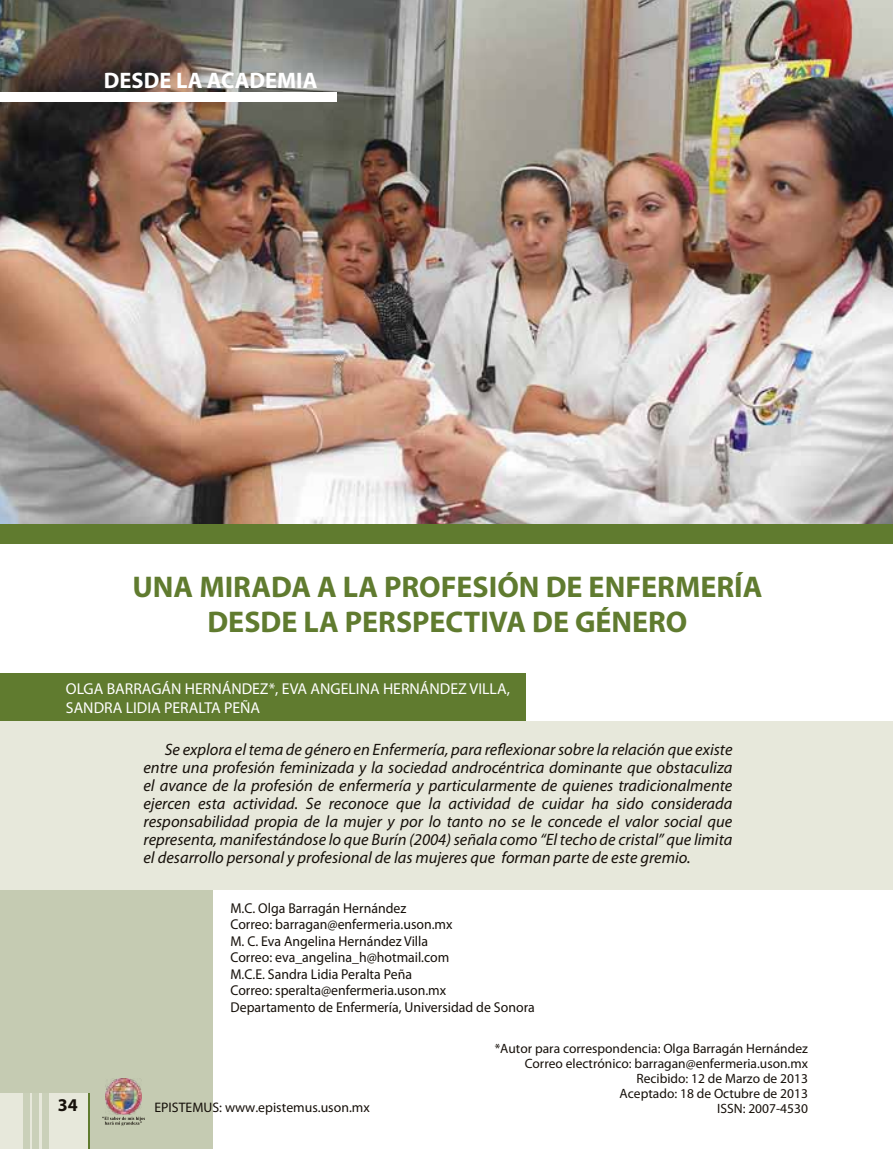
<style>
.page{position:relative;width:893px;height:1149px;background:#fff}
.page>*{position:absolute;margin:0;border:0;box-sizing:border-box;transform-origin:0 0}
.t1{font:700 30px/34.5px "Myriad Pro";color:#607b2f;text-align:center}
.t2{font:700 22.5px "Myriad Pro";color:#fff}
.t3{font:700 18px "Myriad Pro";color:#16100a}
.t4{font:italic 16.5px/18px "Myriad Pro";color:#16100a;text-align:justify}
.t5{font:15.75px/19.5px "Myriad Pro";color:#fff}
.t6{font:14.25px/16.5px "Myriad Pro";color:#16100a}
.t7{font:13.8px "Myriad Pro";color:#16100a}
.t8{font:13.5px/15px "Myriad Pro";color:#16100a;text-align:right}
</style>
<div class="page">
<img style="left:0;top:0;width:893px;height:523px">
<div style="left:0;top:849px;width:893px;height:299px;background:#c5cbb2"></div>
<div style="left:214px;top:881px;width:679px;height:267px;background:#fff"></div>
<div style="left:0;top:673px;width:526px;height:50px;background:#607b2f"></div>
<div style="left:0;top:721px;width:893px;height:168px;background:#e7e8db"></div>
<div style="left:0;top:523px;width:893px;height:20px;background:#607b2f"></div>
<div style="left:0;top:92px;width:336px;height:9px;background:#fff"></div>
<img style="left:106px;top:1078px;width:35px;height:36px">
<svg style="left:102px;top:1116px;width:43px;height:9px"></svg>
<div style="left:0;top:1092px;width:89px;height:56px;background:#e7e8db"></div>
<div style="left:23px;top:1092px;width:6px;height:56px;background:#cad0b9"></div>
<div style="left:32px;top:1092px;width:7px;height:56px;background:#cad0b9"></div>
<div style="left:42px;top:1092px;width:6px;height:56px;background:#cad0b9"></div>
<hr style="left:88px;top:1092px;width:1px;height:56px;background:#607b2f">
<h2 class="t2" style="left:104px;top:66px;width:215px">DESDE LA ACADEMIA</h2>
<h1 class="t1" style="left:132px;top:568px;width:631px">UNA MIRADA A LA PROFESIÓN DE ENFERMERÍA<br>DESDE LA PERSPECTIVA DE GÉNERO</h1>
<p class="t5" style="left:66px;top:678px;width:446px">OLGA BARRAGÁN HERNÁNDEZ*, EVA ANGELINA HERNÁNDEZ VILLA,<br>SANDRA LIDIA PERALTA PEÑA</p>
<p class="t4" style="left:144px;top:740px;width:590px;text-indent:21px">Se explora el tema de género en Enfermería, para reflexionar sobre la relación que existe entre una profesión feminizada y la sociedad androcéntrica dominante que obstaculiza el avance de la profesión de enfermería y particularmente de quienes tradicionalmente ejercen esta actividad. Se reconoce que la actividad de cuidar ha sido considerada responsabilidad propia de la mujer y por lo tanto no se le concede el valor social que representa, manifestándose lo que Burín (2004) señala como “El techo de cristal” que limita el desarrollo personal y profesional de las mujeres que forman parte de este gremio.</p>
<p class="t6" style="left:230px;top:899px;width:306px">M.C. Olga Barragán Hernández<br>Correo: barragan@enfermeria.uson.mx<br>M. C. Eva Angelina Hernández Villa<br>Correo: eva_angelina_h@hotmail.com<br>M.C.E. Sandra Lidia Peralta Peña<br>Correo: speralta@enfermeria.uson.mx<br>Departamento de Enfermería, Universidad de Sonora</p>
<p class="t8" style="left:495px;top:1040px;width:315px">*Autor para correspondencia: Olga Barragán Hernández Correo electrónico: barragan@enfermeria.uson.mx Recibido: 12 de Marzo de 2013<br>Aceptado: 18 de Octubre de 2013</p>
<p class="t3" style="left:58px;top:1092px;width:21px">34</p>
<p class="t7" style="left:154px;top:1098px;width:217px">EPISTEMUS: www.epistemus.uson.mx</p>
<p class="t8" style="left:717px;top:1100px;width:92px">ISSN: 2007-4530</p>
</div>
